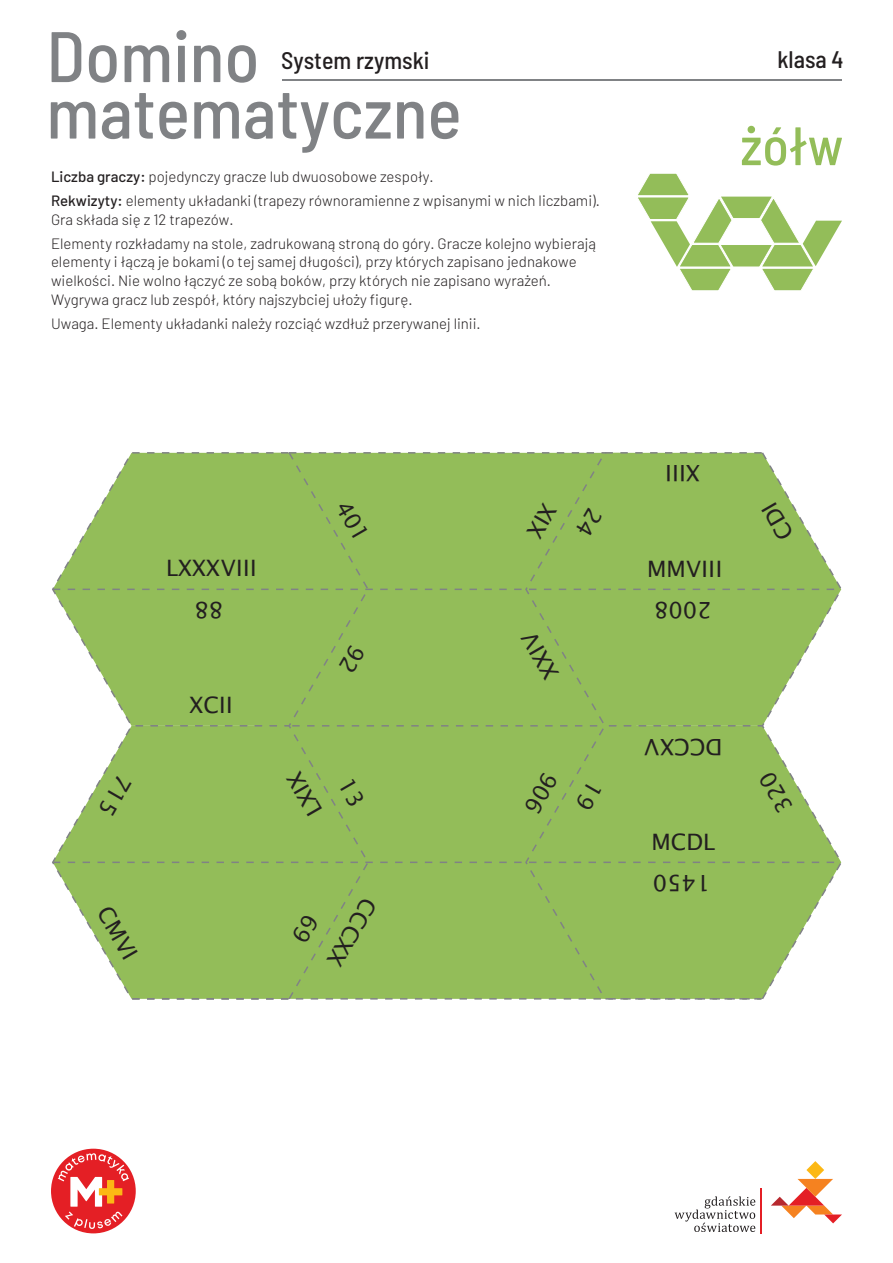
<style>
.page{position:relative;width:893px;height:1263px;background:#fff}
.page>*{position:absolute;margin:0;border:0;box-sizing:border-box;transform-origin:0 0}
.t1{font:semi-condensed 71.4px/56.4px "Barlow";color:#808285}
.t2{font:semi-condensed 54px "Barlow";color:#93bd59}
.t3{font:semi-condensed 24px "Barlow";color:#231f20}
.t4{font:22.5px "Quasi Lucida Sans";color:#231f20}
.t5{font:300 15px/24.3px "Barlow";color:#231f20}
.s1{font-weight:400}
</style>
<div class="page">
<div style="left:370px;top:590px;width:154px;height:271px;background:#93bd59"></div>
<div style="left:370px;top:863px;width:154px;height:135px;background:#93bd59"></div>
<div style="left:370px;top:454px;width:154px;height:135px;background:#93bd59"></div>
<svg style="left:52px;top:452px;width:318px;height:272px;background:#a0c46e"></svg>
<svg style="left:524px;top:452px;width:318px;height:272px;background:#a1c56f"></svg>
<svg style="left:52px;top:724px;width:318px;height:276px;background:#a1c56f"></svg>
<svg style="left:524px;top:724px;width:318px;height:276px;background:#a1c56f"></svg>
<svg style="left:53px;top:589px;width:788px;height:1px"></svg>
<svg style="left:289px;top:452px;width:317px;height:2px"></svg>
<svg style="left:53px;top:861px;width:788px;height:2px;background:#8ca868"></svg>
<svg style="left:132px;top:998px;width:629px;height:1px"></svg>
<svg style="left:292px;top:725px;width:309px;height:1px"></svg>
<svg style="left:638px;top:173px;width:204px;height:118px"></svg>
<div style="left:51px;top:1149px;width:85px;height:84px;background:#e41f25;border-radius:50%"></div>
<svg style="left:58px;top:1153px;width:71px;height:76px"></svg>
<hr style="left:761px;top:1188px;width:1px;height:45px;background:#e41f25">
<svg style="left:771px;top:1161px;width:71px;height:62px"></svg>
<svg style="left:675px;top:1196px;width:80px;height:36px"></svg>
<hr style="left:283px;top:79px;width:559px;height:2px;background:#808285">
<svg style="left:526px;top:502px;width:31px;height:37px"></svg>
<svg style="left:758px;top:771px;width:35px;height:42px"></svg>
<svg style="left:339px;top:644px;width:27px;height:29px"></svg>
<svg style="left:98px;top:775px;width:34px;height:41px"></svg>
<svg style="left:575px;top:782px;width:27px;height:29px"></svg>
<svg style="left:576px;top:508px;width:27px;height:30px"></svg>
<svg style="left:339px;top:779px;width:26px;height:28px"></svg>
<svg style="left:761px;top:502px;width:33px;height:39px"></svg>
<svg style="left:335px;top:499px;width:33px;height:39px"></svg>
<svg style="left:291px;top:913px;width:28px;height:31px"></svg>
<svg style="left:524px;top:771px;width:34px;height:43px"></svg>
<h1 class="t1" style="left:46px;top:25px;width:417px">Domino matematyczne</h1>
<p class="t5" style="left:51px;top:163px;width:550px"><span class="s1">Liczba graczy:</span> pojedynczy gracze lub dwuosobowe zespoły.<br><span class="s1">Rekwizyty:</span> elementy układanki (trapezy równoramienne z wpisanymi w nich liczbami).</p>
<p class="t5" style="left:51px;top:206px;width:546px">Gra składa się z 12 trapezów.<br>Elementy rozkładamy na stole, zadrukowaną stroną do góry. Gracze kolejno wybierają</p>
<p class="t5" style="left:51px;top:252px;width:527px;line-height:18.6px">elementy i łączą je bokami (o tej samej długości), przy których zapisano jednakowe wielkości. Nie wolno łączyć ze sobą boków, przy których nie zapisano wyrażeń.<br>Wygrywa gracz lub zespół, który najszybciej ułoży figurę.</p>
<p class="t5" style="left:51px;top:311px;width:431px">Uwaga. Elementy układanki należy rozciąć wzdłuż przerywanej linii.</p>
<h3 class="t3" style="left:281px;top:45px;width:150px">System rzymski</h3>
<h3 class="t3" style="left:777px;top:44px;width:68px">klasa 4</h3>
<h2 class="t2" style="left:740px;top:111px;width:104px">żółw</h2>
<h3 class="t4" style="left:700px;top:483px;width:36px;rotate:-180deg">XI II</h3>
<h3 class="t4" style="left:166px;top:559px;width:92px">LXXXVIII</h3>
<h3 class="t4" style="left:223px;top:620px;width:30px;rotate:-180deg">88</h3>
<h3 class="t4" style="left:711px;top:620px;width:58px;rotate:-180deg">2008</h3>
<h3 class="t4" style="left:647px;top:559px;width:77px">MMVIII</h3>
<h3 class="t4" style="left:190px;top:695px;width:45px">XCII</h3>
<h3 class="t4" style="left:112px;top:903px;width:59px;rotate:60deg">CMVI</h3>
<h3 class="t4" style="left:308px;top:819px;width:48px;rotate:-120deg">LXIX</h3>
<h3 class="t4" style="left:379px;top:905px;width:76px;rotate:120deg">CCCXX</h3>
<h3 class="t4" style="left:544px;top:682px;width:52px;rotate:-120deg">XXIV</h3>
<h3 class="t4" style="left:722px;top:756px;width:80px;rotate:-180deg">DCCXV</h3>
<h3 class="t4" style="left:651px;top:832px;width:65px">MCDL</h3>
<h3 class="t4" style="left:710px;top:893px;width:59px;rotate:-180deg">1450</h3>
</div>
